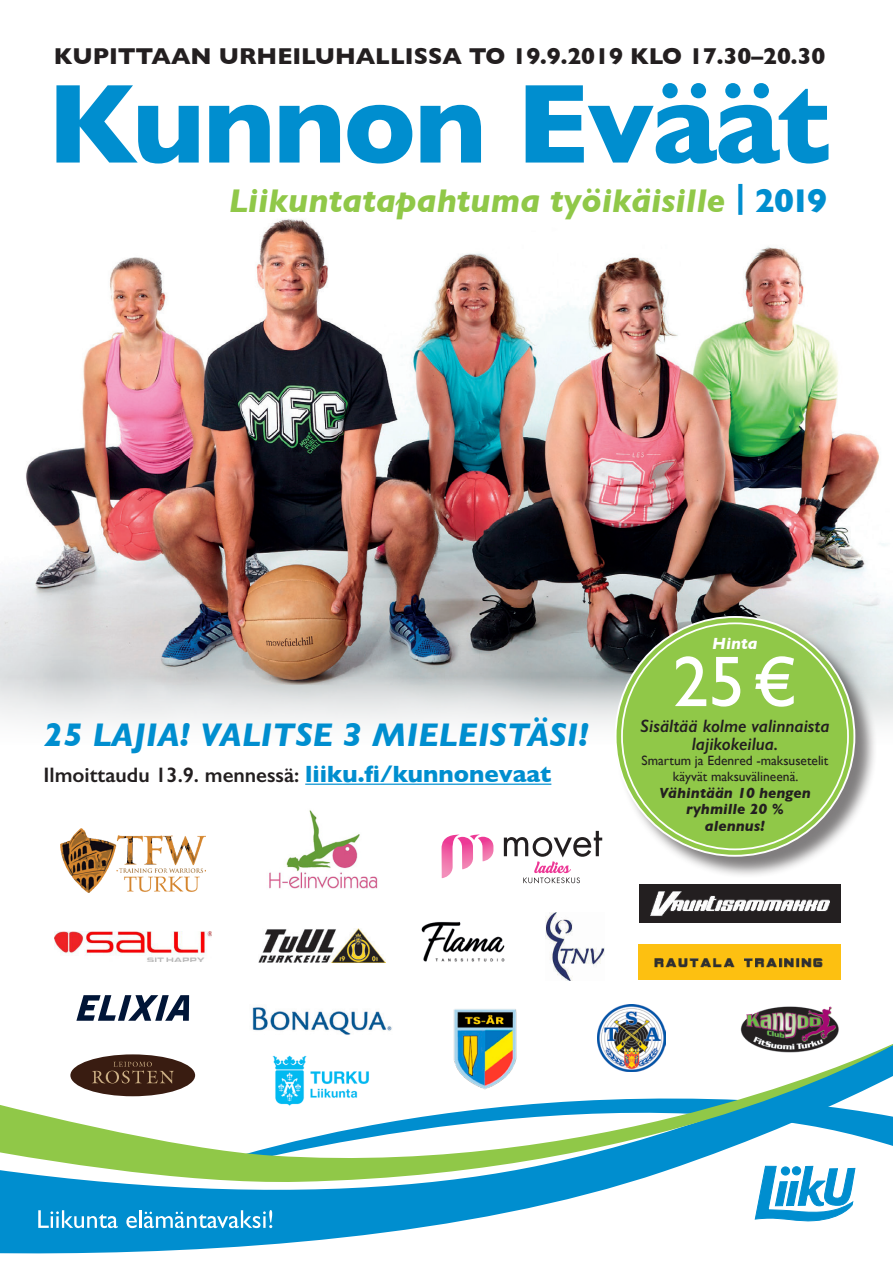
<style>
.page{position:relative;width:893px;height:1263px;background:#fff}
.page>*{position:absolute;margin:0;border:0;box-sizing:border-box;transform-origin:0 0}
.t1{font:700 114px "Gill Sans";letter-spacing:-.02em;color:#008ecf}
.t2{font:72px "Gill Sans";color:#fff}
.t3{font:italic 700 33.6px "Gill Sans";color:#90c848}
.t4{font:italic 700 33.45px "Gill Sans";color:#008ecf}
.t5{font:700 23.4px "Gill Sans";color:#231f20}
.t6{font:600 21px "Gill Sans";color:#231f20}
.t7{font:italic 600 18px/18px "Gill Sans";color:#231f20;text-align:center}
.t8{font:italic 700 16.5px "Gill Sans";color:#fff}
.t9{font:italic 700 15px/16.5px "Gill Sans";color:#231f20;text-align:center}
.t10{font:13.5px/15.8px "Gill Sans";color:#231f20;text-align:center}
.s1{color:#008ecf}
.s2{font-style:normal;color:#008ecf}
.s3{font-weight:700;font-size:24px;color:#008ecf}
</style>
<div class="page">
<img style="left:0;top:219px;width:893px;height:457px">
<svg style="left:0;top:676px;width:893px;height:49px"></svg>
<img style="left:741px;top:1006px;width:98px;height:20px">
<img style="left:252px;top:1007px;width:133px;height:19px">
<svg style="left:0;top:1187px;width:613px;height:67px;fill:#008ecf"></svg>
<svg style="left:0;top:1026px;width:893px;height:161px"></svg>
<svg style="left:38px;top:1210px;width:80px;height:18px"></svg>
<svg style="left:126px;top:1216px;width:11px;height:12px"></svg>
<hr style="left:139px;top:1210px;width:3px;height:18px;background:#fff">
<svg style="left:144px;top:1210px;width:128px;height:18px"></svg>
<svg style="left:754px;top:1165px;width:102px;height:57px"></svg>
<div style="left:781px;top:1167px;width:9px;height:8px;background:#008ecf;border-radius:50%"></div>
<div style="left:781px;top:1166px;width:9px;height:9px;border:1px solid #008ecf;border-radius:50%"></div>
<div style="left:70px;top:1054px;width:125px;height:42px;background:#391c11;border-radius:50%"></div>
<svg style="left:92px;top:1062px;width:82px;height:21px"></svg>
<img style="left:421px;top:922px;width:84px;height:40px">
<img style="left:60px;top:828px;width:145px;height:64px">
<img style="left:545px;top:912px;width:59px;height:69px">
<img style="left:54px;top:931px;width:158px;height:31px">
<svg style="left:76px;top:995px;width:113px;height:26px"></svg>
<div style="left:638px;top:944px;width:203px;height:35px;background:#fdc011"></div>
<img style="left:654px;top:958px;width:169px;height:10px">
<img style="left:598px;top:1004px;width:67px;height:67px">
<img style="left:441px;top:835px;width:18px;height:43px">
<img style="left:457px;top:837px;width:16px;height:32px">
<img style="left:480px;top:837px;width:13px;height:24px">
<svg style="left:470px;top:834px;width:10px;height:6px"></svg>
<svg style="left:504px;top:831px;width:98px;height:52px"></svg>
<img style="left:262px;top:1038px;width:120px;height:85px">
<div style="left:639px;top:884px;width:202px;height:39px;background:#231f20"></div>
<img style="left:651px;top:891px;width:178px;height:25px">
<img style="left:446px;top:1009px;width:77px;height:81px">
<img style="left:269px;top:810px;width:109px;height:79px">
<div style="left:615px;top:617px;width:262px;height:261px;background:#231f20;opacity:.58"></div>
<div style="left:616px;top:617px;width:238px;height:239px;background:#90c848;border-radius:50%"></div>
<hr style="left:305px;top:783px;width:246px;height:2px;background:#008ecf">
<img style="left:258px;top:929px;width:127px;height:34px">
<h3 class="t5" style="left:54px;top:37px;width:773px">KUPITTAAN URHEILUHALLISSA TO 19.9.2019 KLO 17.30–20.30</h3>
<h1 class="t1" style="left:47px;top:34px;width:786px">Kunnon Eväät</h1>
<h3 class="t3" style="left:229px;top:181px;width:600px">Liikuntatapahtuma työikäisille <span class="s1">|</span> <span class="s2">2019</span></h3>
<p class="t8" style="left:712px;top:633px;width:47px">Hinta</p>
<h3 class="t4" style="left:44px;top:715px;width:547px">25 LAJIA! VALITSE 3 MIELEISTÄSI!</h3>
<h3 class="t6" style="left:44px;top:762px;width:509px">Ilmoittaudu 13.9. mennessä: <span class="s3">liiku.fi/kunnonevaat</span></h3>
<h2 class="t2" style="left:673px;top:639px;width:126px">25 €</h2>
<h3 class="t7" style="left:640px;top:716px;width:191px">Sisältää kolme valinnaista lajikokeilua.</h3>
<p class="t10" style="left:642px;top:753px;width:188px">Smartum ja Edenred -maksusetelit käyvät maksuvälineenä.</p>
<p class="t9" style="left:659px;top:784px;width:153px">Vähintään 10 hengen ryhmille 20 % alennus!</p>
</div>
